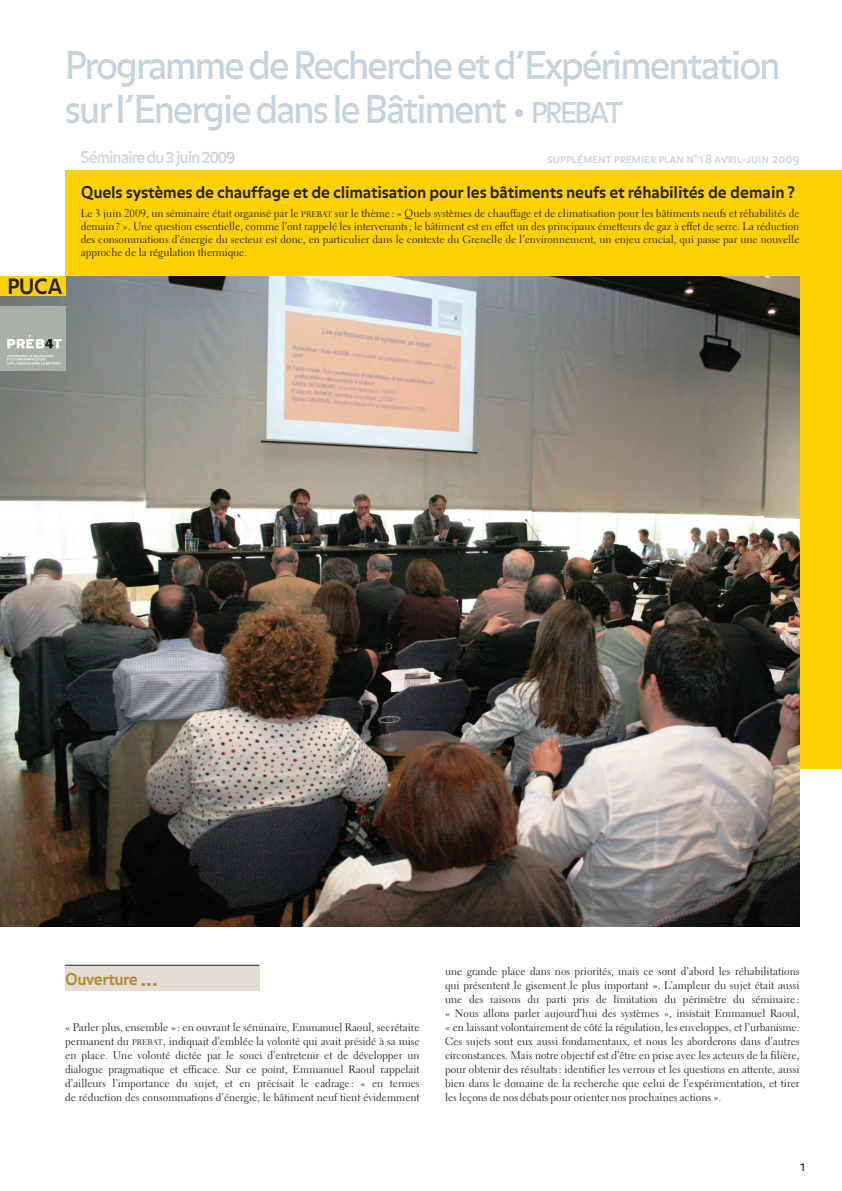
<style>
.page{position:relative;width:842px;height:1191px;background:#fff}
.page>*{position:absolute;margin:0;border:0;box-sizing:border-box;transform-origin:0 0}
.t1{font:38px/44px "Balance";letter-spacing:-.07em;color:#c4d3dd}
.t2{font:700 21px "Balance";color:#231f20}
.t3{font:700 16px "Balance";letter-spacing:-.01em;color:#231f20}
.t4{font:16px "Balance";letter-spacing:-.07em;color:#c4d3dd}
.t5{font:700 16px "Balance";letter-spacing:-.03em;color:#b18c34}
.t6{font:12px "Balance Regular Caps";color:#c4d3dd}
.t7{font:11px/14px "Electra LH";color:#231f20;text-align:justify}
.t8{font:11px "Balance";color:#231f20}
.s1{font-size:28.5px}
.s2{font-size:8.2px}
.s3{font-size:20px}
</style>
<div class="page">
<img style="left:0;top:170px;width:842px;height:821px">
<h1 class="t1" style="left:64px;top:47px;width:718px">Programme de Recherche et d’Expérimentation sur l’Energie dans le Bâtiment • <span class="s1">PREBAT</span></h1>
<h3 class="t4" style="left:81px;top:151px;width:156px">Séminaire du 3 juin 2009</h3>
<p class="t6" style="left:547px;top:152px;width:254px">supplément premier plan n°18 avril-juin 2009</p>
<h3 class="t3" style="left:81px;top:187px;width:716px">Quels systèmes de chauffage et de climatisation pour les bâtiments neufs et réhabilités de demain ?</h3>
<p class="t7" style="left:81px;top:208px;width:720px;line-height:13px">Le 3 juin 2009, un séminaire était organisé par le <span class="s2">PREBAT</span> sur le thème : « Quels systèmes de chauffage et de climatisation pour les bâtiments neufs et réhabilités de demain? ». Une question essentielle, comme l’ont rappelé les intervenants; le bâtiment est en effet un des principaux émetteurs de gaz à effet de serre. La réduction des consommations d’énergie du secteur est donc, en particulier dans le contexte du Grenelle de l’environnement, un enjeu crucial, qui passe par une nouvelle approche de la régulation thermique.</p>
<h2 class="t2" style="left:7px;top:278px;width:57px">PUCA</h2>
<h3 class="t5" style="left:65px;top:973px;width:94px">Ouverture <span class="s3">...</span></h3>
<p class="t7" style="left:65px;top:1022px;width:356px">« Parler plus, ensemble » : en ouvrant le séminaire, Emmanuel Raoul, secrétaire permanent du <span class="s2">PREBAT</span>, indiquait d’emblée la volonté qui avait présidé à sa mise en place. Une volonté dictée par le souci d’entretenir et de développer un dialogue pragmatique et efficace. Sur ce point, Emmanuel Raoul rappelait d’ailleurs l’importance du sujet, et en précisait le cadrage : « en termes de réduction des consommations d’énergie, le bâtiment neuf tient évidemment</p>
<p class="t7" style="left:445px;top:965px;width:356px">une grande place dans nos priorités, mais ce sont d’abord les réhabilitations qui présentent le gisement le plus important ». L’ampleur du sujet était aussi une des raisons du parti pris de limitation du périmètre du séminaire : « Nous allons parler aujourd’hui des systèmes », insistait Emmanuel Raoul, « en laissant volontairement de côté la régulation, les enveloppes, et l’urbanisme.<br>Ces sujets sont eux aussi fondamentaux, et nous les aborderons dans d’autres circonstances. Mais notre objectif est d’être en prise avec les acteurs de la filière, pour obtenir des résultats : identifier les verrous et les questions en attente, aussi bien dans le domaine de la recherche que celui de l’expérimentation, et tirer les leçons de nos débats pour orienter nos prochaines actions ».</p>
<p class="t8" style="left:799px;top:1162px;width:8px">1</p>
</div>
